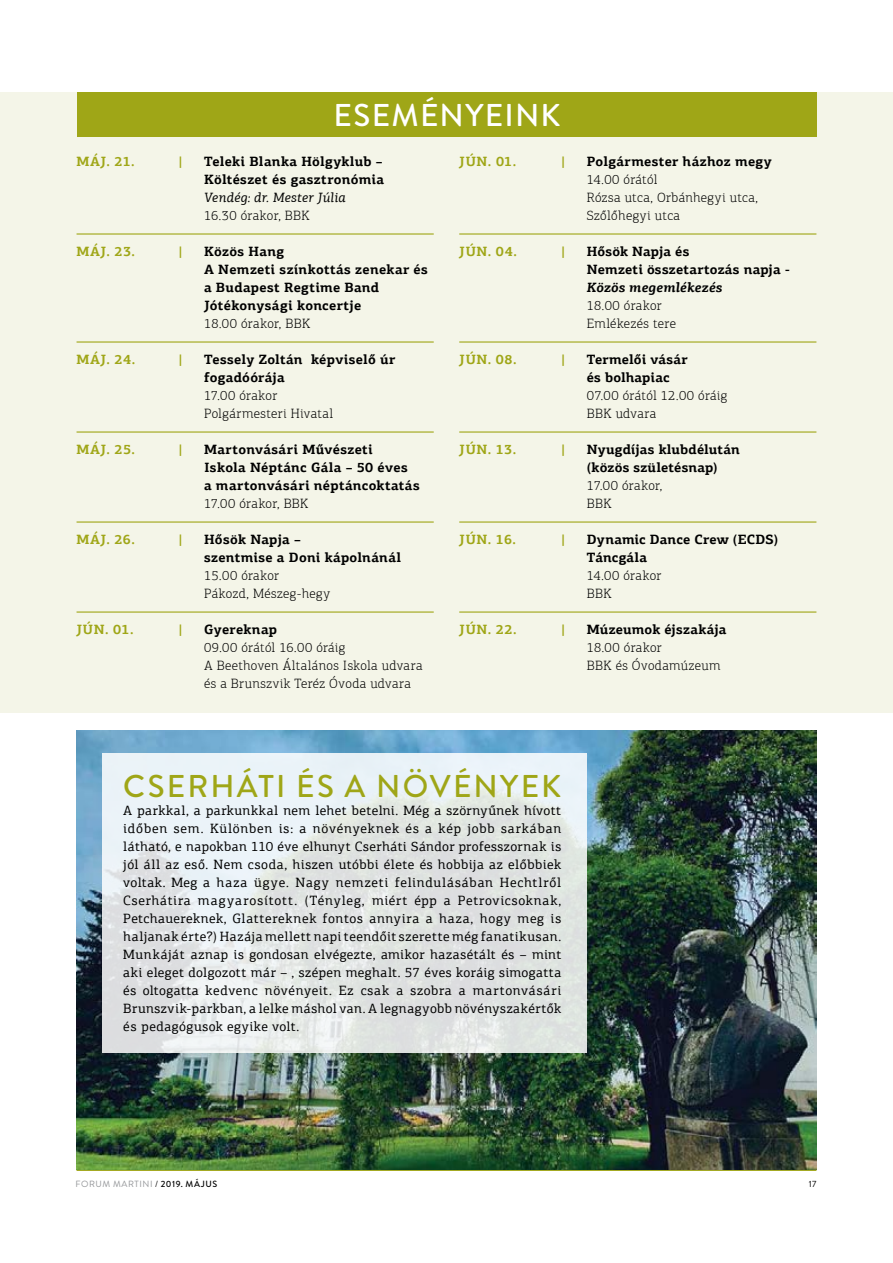
<style>
.page{position:relative;width:893px;height:1263px;background:#fff}
.page>*{position:absolute;margin:0;border:0;box-sizing:border-box;transform-origin:0 0}
.t1{font:500 31.5px "Brandon Grotesque";letter-spacing:.07em;color:#9fa617}
.t2{font:500 31.5px "Brandon Grotesque";letter-spacing:.04em;color:#fff}
.t3{font:13.5px/18px "PF Agora Slab Pro";letter-spacing:.035em;color:#000;text-align:justify}
.t4{font:700 13.5px/18px "PF Agora Slab Pro";letter-spacing:.02em;color:#000}
.t5{font:300 13.5px/18px "PF Agora Slab Pro";letter-spacing:.03em;color:#000}
.t6{font:700 13.5px "PF Agora Slab Pro";letter-spacing:.04em;color:#9fa617}
.t7{font:italic 13.5px "PF Agora Slab Pro";letter-spacing:.015em;color:#000}
.t8{font:italic 700 13.5px "PF Agora Slab Pro";letter-spacing:.01em;color:#000}
.t9{font:9px "Brandon Grotesque";letter-spacing:.06em;color:#939598}
.t10{font:9px "Brandon Grotesque";color:#000}
.s1{color:#000}
.s2{font-weight:500;color:#000}
</style>
<div class="page">
<hr style="left:77px;top:1169px;width:739px;height:2px;background:#9fa617">
<div style="left:0;top:92px;width:893px;height:620px;background:#f4f5e8"></div>
<div style="left:77px;top:92px;width:739px;height:44px;background:#9fa617"></div>
<hr style="left:77px;top:233px;width:357px;height:2px;background:#9fa617">
<hr style="left:77px;top:341px;width:357px;height:2px;background:#9fa617">
<hr style="left:77px;top:431px;width:357px;height:2px;background:#9fa617">
<hr style="left:77px;top:521px;width:357px;height:2px;background:#9fa617">
<hr style="left:77px;top:611px;width:357px;height:2px;background:#9fa617">
<hr style="left:459px;top:233px;width:357px;height:2px;background:#9fa617">
<hr style="left:459px;top:341px;width:357px;height:2px;background:#9fa617">
<hr style="left:459px;top:431px;width:357px;height:2px;background:#9fa617">
<hr style="left:459px;top:521px;width:357px;height:2px;background:#9fa617">
<hr style="left:459px;top:611px;width:357px;height:2px;background:#9fa617">
<img style="left:77px;top:731px;width:739px;height:438px">
<svg style="left:102px;top:754px;width:485px;height:299px;background:#e3e8e9"></svg>
<h1 class="t2" style="left:334px;top:93px;width:229px">ESEMÉNYEINK</h1>
<p class="t6" style="left:77px;top:152px;width:60px">MÁJ. 21.</p>
<p class="t6" style="left:179px;top:152px;width:6px">|</p>
<p class="t4" style="left:204px;top:152px;width:182px">Teleki Blanka Hölgyklub –<br>Költészet és gasztronómia</p>
<p class="t7" style="left:204px;top:189px;width:143px">Vendég: dr. Mester Júlia</p>
<p class="t5" style="left:204px;top:206px;width:107px">16.30 órakor, BBK</p>
<p class="t6" style="left:77px;top:242px;width:60px">MÁJ. 23.</p>
<p class="t6" style="left:179px;top:242px;width:6px">|</p>
<p class="t4" style="left:204px;top:242px;width:225px">Közös Hang<br>A Nemzeti színkottás zenekar és a Budapest Regtime Band<br>Jótékonysági koncertje</p>
<p class="t5" style="left:204px;top:314px;width:108px">18.00 órakor, BBK</p>
<p class="t6" style="left:77px;top:350px;width:60px">MÁJ. 24.</p>
<p class="t6" style="left:179px;top:350px;width:6px">|</p>
<p class="t4" style="left:204px;top:350px;width:193px">Tessely Zoltán képviselő úr fogadóórája</p>
<p class="t5" style="left:204px;top:386px;width:131px">17.00 órakor<br>Polgármesteri Hivatal</p>
<p class="t6" style="left:77px;top:440px;width:60px">MÁJ. 25.</p>
<p class="t6" style="left:179px;top:440px;width:6px">|</p>
<p class="t4" style="left:204px;top:440px;width:217px">Martonvásári Művészeti<br>Iskola Néptánc Gála – 50 éves<br>a martonvásári néptáncoktatás</p>
<p class="t5" style="left:204px;top:494px;width:106px">17.00 órakor, BBK</p>
<p class="t6" style="left:77px;top:530px;width:60px">MÁJ. 26.</p>
<p class="t6" style="left:179px;top:530px;width:6px">|</p>
<p class="t4" style="left:204px;top:530px;width:199px">Hősök Napja –<br>szentmise a Doni kápolnánál</p>
<p class="t5" style="left:204px;top:566px;width:128px">15.00 órakor<br>Pákozd, Mészeg-hegy</p>
<p class="t6" style="left:77px;top:620px;width:58px">JÚN. 01.</p>
<p class="t6" style="left:179px;top:620px;width:6px">|</p>
<p class="t4" style="left:204px;top:620px;width:75px">Gyereknap</p>
<p class="t5" style="left:204px;top:638px;width:220px">09.00 órától 16.00 óráig<br>A Beethoven Általános Iskola udvara és a Brunszvik Teréz Óvoda udvara</p>
<p class="t6" style="left:459px;top:152px;width:58px">JÚN. 01.</p>
<p class="t6" style="left:561px;top:152px;width:6px">|</p>
<p class="t4" style="left:587px;top:152px;width:187px">Polgármester házhoz megy</p>
<p class="t5" style="left:587px;top:170px;width:173px">14.00 órától<br>Rózsa utca, Orbánhegyi utca,<br>Szőlőhegyi utca</p>
<p class="t6" style="left:459px;top:242px;width:59px">JÚN. 04.</p>
<p class="t6" style="left:561px;top:242px;width:6px">|</p>
<p class="t4" style="left:587px;top:242px;width:205px">Hősök Napja és<br>Nemzeti összetartozás napja -</p>
<p class="t8" style="left:587px;top:278px;width:137px">Közös megemlékezés</p>
<p class="t5" style="left:587px;top:296px;width:91px">18.00 órakor<br>Emlékezés tere</p>
<p class="t6" style="left:459px;top:350px;width:59px">JÚN. 08.</p>
<p class="t6" style="left:561px;top:350px;width:6px">|</p>
<p class="t4" style="left:587px;top:350px;width:102px">Termelői vásár és bolhapiac</p>
<p class="t5" style="left:587px;top:386px;width:142px">07.00 órától 12.00 óráig<br>BBK udvara</p>
<p class="t6" style="left:459px;top:440px;width:58px">JÚN. 13.</p>
<p class="t6" style="left:561px;top:440px;width:6px">|</p>
<p class="t4" style="left:587px;top:440px;width:154px">Nyugdíjas klubdélután (közös születésnap)</p>
<p class="t5" style="left:587px;top:476px;width:77px">17.00 órakor,<br>BBK</p>
<p class="t6" style="left:459px;top:530px;width:58px">JÚN. 16.</p>
<p class="t6" style="left:561px;top:530px;width:6px">|</p>
<p class="t4" style="left:587px;top:530px;width:193px">Dynamic Dance Crew (ECDS)<br>Táncgála</p>
<p class="t5" style="left:587px;top:566px;width:76px">14.00 órakor<br>BBK</p>
<p class="t6" style="left:459px;top:620px;width:59px">JÚN. 22.</p>
<p class="t6" style="left:561px;top:620px;width:6px">|</p>
<p class="t4" style="left:587px;top:620px;width:141px">Múzeumok éjszakája</p>
<p class="t5" style="left:587px;top:638px;width:135px">18.00 órakor<br>BBK és Óvodamúzeum</p>
<h1 class="t1" style="left:123px;top:765px;width:439px">CSERHÁTI ÉS A NÖVÉNYEK</h1>
<p class="t3" style="left:123px;top:801px;width:439px">A parkkal, a parkunkkal nem lehet betelni. Még a szörnyűnek hívott időben sem. Különben is: a növényeknek és a kép jobb sarkában látható, e napokban 110 éve elhunyt Cserháti Sándor professzornak is jól áll az eső. Nem csoda, hiszen utóbbi élete és hobbija az előbbiek voltak. Meg a haza ügye. Nagy nemzeti felindulásában Hechtlről Cserhátira magyarosított. (Tényleg, miért épp a Petrovicsoknak, Petchauereknek, Glattereknek fontos annyira a haza, hogy meg is haljanak érte?) Hazája mellett napi teendőit szerette még fanatikusan.<br>Munkáját aznap is gondosan elvégezte, amikor hazasétált és – mint aki eleget dolgozott már – , szépen meghalt. 57 éves koráig simogatta és oltogatta kedvenc növényeit. Ez csak a szobra a martonvásári Brunszvik-parkban, a lelke máshol van. A legnagyobb növényszakértők és pedagógusok egyike volt.</p>
<p class="t9" style="left:76px;top:1177px;width:143px">FORUM MARTINI <span class="s1">/</span> <span class="s2">2019. MÁJUS</span></p>
<p class="t10" style="left:809px;top:1177px;width:9px">17</p>
</div>
